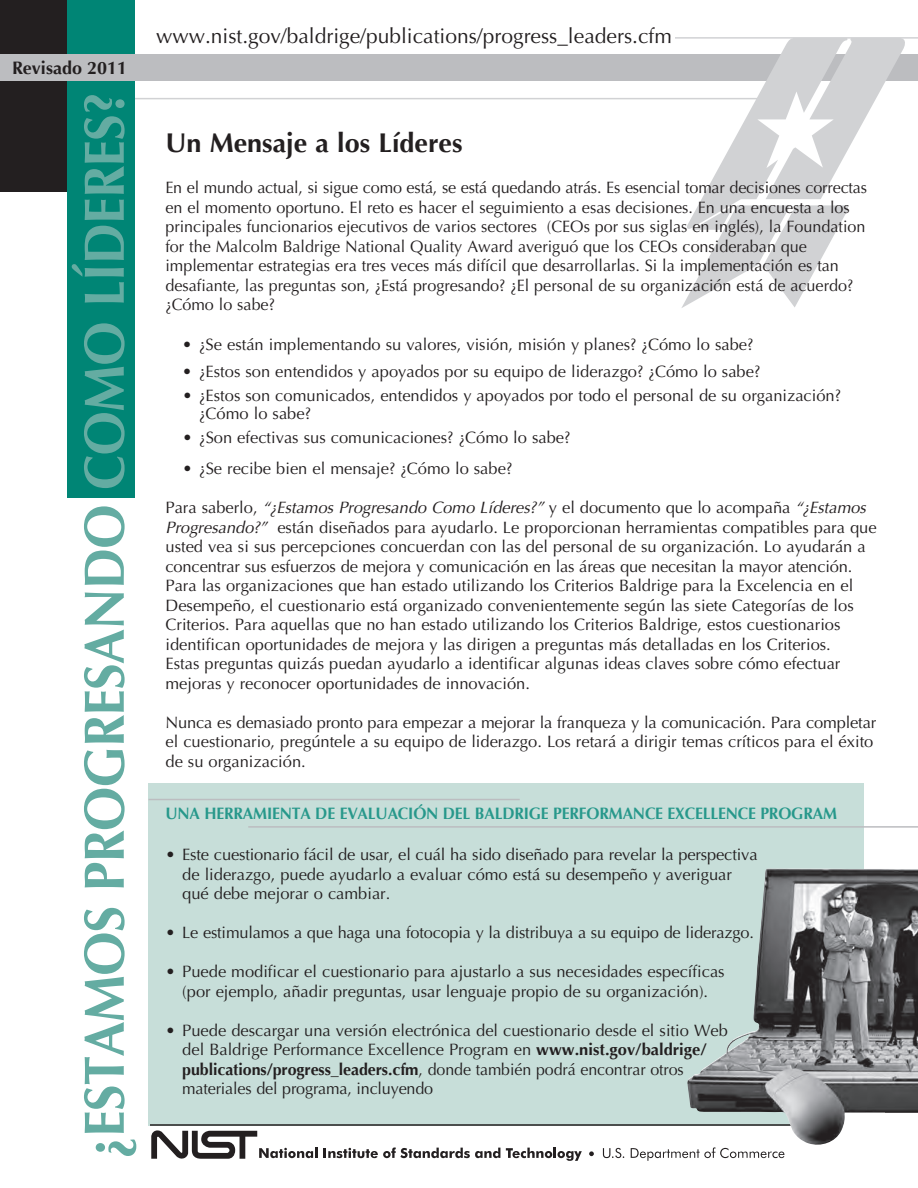
<style>
.page{position:relative;width:918px;height:1188px;background:#fff}
.page>*{position:absolute;margin:0;border:0;box-sizing:border-box;transform-origin:0 0}
.t1{font:700 57px "Optima";letter-spacing:-.015em;color:#64aca2;scale:.93 1}
.t2{font:700 27px "Optima";color:#231f20}
.t3{font:21px "Optima";color:#231f20}
.t4{font:700 18px "Optima";color:#231f20}
.t5{font:16.5px/19.5px "Optima";color:#231f20}
.t6{font:700 16.5px "Optima";letter-spacing:-.01em;color:#27988b;scale:.95 1}
.s1{font-style:italic}
.s2{font-weight:700}
</style>
<div class="page">
<div style="left:148px;top:783px;width:716px;height:342px;background:#c7ded9"></div>
<hr style="left:675px;top:37px;width:243px;height:2px;background:#d1d2d4">
<hr style="left:130px;top:98px;width:662px;height:1px;background:#d1d2d4">
<svg style="left:151px;top:1130px;width:166px;height:29px"></svg>
<svg style="left:324px;top:1147px;width:176px;height:11px"></svg>
<svg style="left:506px;top:1148px;width:76px;height:13px"></svg>
<svg style="left:603px;top:1148px;width:21px;height:10px"></svg>
<svg style="left:631px;top:1147px;width:153px;height:14px"></svg>
<svg style="left:589px;top:1151px;width:5px;height:5px"></svg>
<div style="left:0;top:0;width:68px;height:192px;background:#231f20"></div>
<div style="left:68px;top:0;width:67px;height:498px;background:#008575"></div>
<div style="left:0;top:54px;width:918px;height:27px;background:#bcbdc0"></div>
<svg style="left:681px;top:38px;width:228px;height:270px"></svg>
<hr style="left:248px;top:826px;width:670px;height:2px;background:#bcbdc0">
<hr style="left:148px;top:799px;width:372px;height:1px;background:#bcbdc0">
<hr style="left:150px;top:1124px;width:686px;height:2px;background:#231f20">
<img style="left:687px;top:869px;width:231px;height:276px">
<p class="t4" style="left:12px;top:57px;width:117px">Revisado 2011</p>
<h1 class="t1" style="left:71px;top:1160px;width:1150px;rotate:-90deg">¿ESTAMOS PROGRESAN DO COMO LÍDERES?</h1>
<p class="t3" style="left:156px;top:23px;width:517px">www.nist.gov/baldrige/publications/progress_leaders.cfm</p>
<h2 class="t2" style="left:165px;top:127px;width:299px">U n Mensaje a los Líderes</h2>
<p class="t5" style="left:165px;top:178px;width:703px">En el mundo actual, si sigue como está, se está quedando atrás. Es esencial tomar decisiones correctas en el momento oportuno. El reto es hacer el seguimiento a esas decisiones. En una encuesta a los principales funcionarios ejecutivos de varios sectores (CEOs por sus siglas en inglés), la Foundation for the Malcolm Baldrige National Quality Award averiguó que los CEOs consideraban que implementar estrategias era tres veces más difícil que desarrollarlas. Si la implementación es tan desafiante, las preguntas son, ¿Está progresando? ¿El personal de su organización está de acuerdo? ¿Cómo lo sabe?</p>
<p class="t5" style="left:182px;top:335px;width:573px">• ¿Se están implementando su valores, visión, misión y planes? ¿Cómo lo sabe?</p>
<p class="t5" style="left:182px;top:362px;width:580px">• ¿Estos son entendidos y apoyados por su equipo de liderazgo? ¿Cómo lo sabe?</p>
<p class="t5" style="left:199px;top:386px;width:643px;line-height:18px;text-indent:-17px">• ¿Estos son comunicados, entendidos y apoyados por todo el personal de su organización? ¿Cómo lo sabe?</p>
<p class="t5" style="left:182px;top:428px;width:390px">• ¿Son efectivas sus comunicaciones? ¿Cómo lo sabe?</p>
<p class="t5" style="left:182px;top:459px;width:332px">• ¿Se recibe bien el mensaje? ¿Cómo lo sabe?</p>
<p class="t5" style="left:166px;top:498px;width:713px">Para saberlo, <span class="s1">“¿Estamos Progresando como líderes?”</span> y el documento que lo acompaña <span class="s1">“¿Estamos Progresando?”</span> están diseñados para ayudarlo. Le proporcionan herramientas compatibles para que usted vea si sus percepciones concuerdan con las del personal de su organización. Lo ayudarán a concentrar sus esfuerzos de mejora y comunicación en las áreas que necesitan la mayor atención.<br>Para las organizaciones que han estado utilizando los Criterios Baldrige para la Excelencia en el Desempeño, el cuestionario está organizado convenientemente según las siete Categorías de los Criterios. Para aquellas que no han estado utilizando los Criterios Baldrige, estos cuestionarios identifican oportunidades de mejora y las dirigen a preguntas más detalladas en los Criterios.<br>Estas preguntas quizás puedan ayudarlo a identificar algunas ideas claves sobre cómo efectuar mejoras y reconocer oportunidades de innovación.</p>
<p class="t5" style="left:166px;top:713px;width:712px">Nunca es demasiado pronto para empezar a mejorar la franqueza y la comunicación. Para completar el cuestionario, pregúntele a su equipo de liderazgo. Los retará a dirigir temas críticos para el éxito de su organización.</p>
<p class="t6" style="left:165px;top:804px;width:708px">UNA HERRAMIENTA DE EVALUACIÓN DEL BALDRIGE PERFORMANCE EXCELLENCE PROGRAM</p>
<p class="t5" style="left:182px;top:845px;width:577px;text-indent:-17px">• Este cuestionario fácil de usar, el cuál ha sido diseñado para revelar la perspectiva de liderazgo, puede ayudarlo a evaluar cómo está su desempeño y averiguar qué debe mejorar o cambiar.</p>
<p class="t5" style="left:165px;top:923px;width:590px">• Le estimulamos a que haga una fotocopia y la distribuya a su equipo de liderazgo.</p>
<p class="t5" style="left:165px;top:962px;width:561px;text-align:center">• Puede modificar el cuestionario para ajustarlo a sus necesidades específicas (por ejemplo, añadir preguntas, usar lenguaje propio de su organización).</p>
<p class="t5" style="left:182px;top:1021px;width:547px;text-indent:-17px">• Puede descargar una versión electrónica del cuestionario desde el sitio Web del Baldrige Performance Excellence Program en <span class="s2">www.nist.gov/baldrige/ publications/progress_leaders.cfm</span>, donde también podrá encontrar otros materiales del programa, incluyendo</p>
</div>
